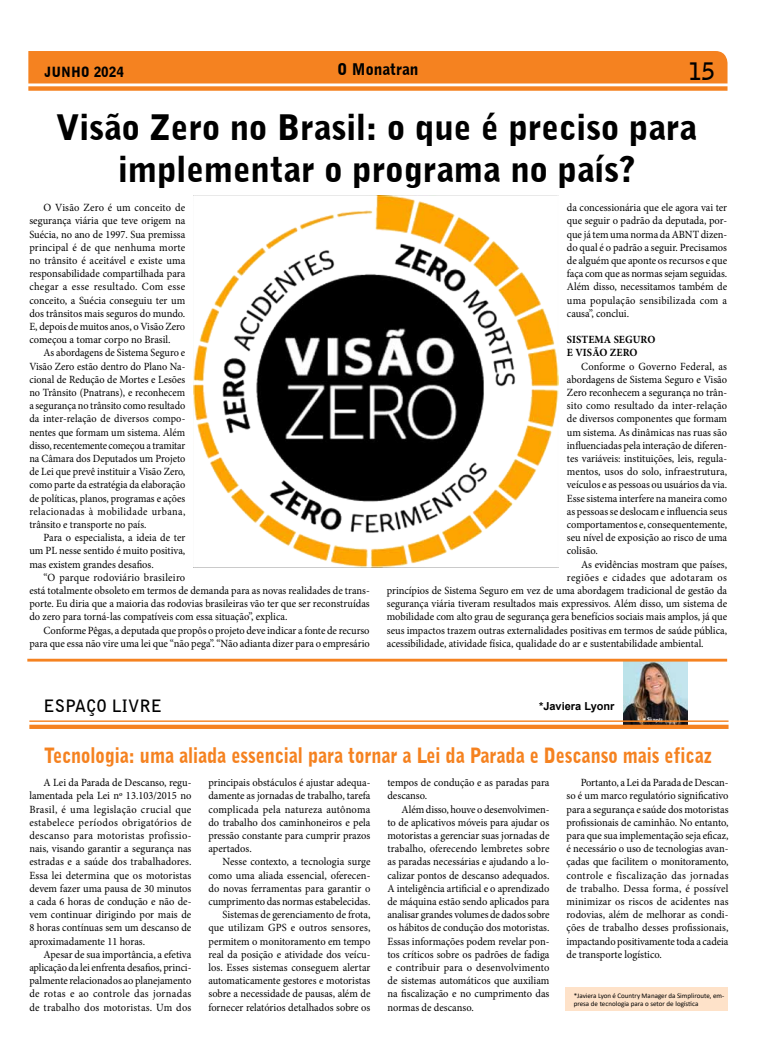
<style>
.page{position:relative;width:780px;height:1063px;background:#fff}
.page>*{position:absolute;margin:0;border:0;box-sizing:border-box;transform-origin:0 0}
.t1{font:900 35px/42px "Bell Gothic BT";color:#000;text-align:center}
.t2{font:700 24px "Bell Gothic BT";color:#000}
.t3{font:900 21px "Bell Gothic BT";color:#f58220;scale:.86 1}
.t4{font:700 17px "Bell Gothic BT";color:#000}
.t5{font:900 16px "Bell Gothic BT";color:#000}
.t6{font:900 14px "Bell Gothic BT";color:#000}
.t7{font:11px/13.2px "Minion Pro";color:#000;text-align:justify;scale:.95 1}
.t8{font:11px/13.2px "Minion Pro";color:#000;text-align:justify;scale:.93 1}
.t9{font:11px "Minion Pro";letter-spacing:.04em;color:#000;scale:.95 1}
.t10{font:700 11px/13.2px "Minion Pro";letter-spacing:.01em;color:#000;scale:.95 1}
.t11{font:700 11px "Arial";color:#000}
.t12{font:7px/8px "Calibri";color:#000}
</style>
<div class="page">
<div style="left:28px;top:51px;width:699px;height:40px;background:#f58220"></div>
<hr style="left:26px;top:83px;width:704px;height:3px;background:#fff">
<img style="left:623px;top:662px;width:64px;height:63px">
<hr style="left:29px;top:720px;width:699px;height:2px;background:#f58220">
<hr style="left:29px;top:725px;width:699px;height:4px;background:#f58220">
<hr style="left:27px;top:659px;width:700px;height:3px;background:#f58220">
<div style="left:565px;top:988px;width:162px;height:23px;background:#fee2c9"></div>
<img style="left:194px;top:196px;width:364px;height:372px">
<p class="t6" style="left:45px;top:63px;width:81px">JUNHO 2024</p>
<h3 class="t5" style="left:337px;top:60px;width:83px">O Monatran</h3>
<h2 class="t2" style="left:688px;top:55px;width:28px">15</h2>
<h1 class="t1" style="left:56px;top:106px;width:642px">Visão Zero no Brasil: o que é preciso para implementar o programa no país?</h1>
<p class="t7" style="left:29px;top:201px;width:166px;text-indent:14px">O Visão Zero é um conceito de segurança viária que teve origem na Suécia, no ano de 1997. Sua premissa principal é de que nenhuma morte no trânsito é aceitável e existe uma responsabilidade compartilhada para chegar a esse resultado. Com esse conceito, a Suécia conseguiu ter um dos trânsitos mais seguros do mundo.<br>E, depois de muitos anos, o Visão Zero começou a tomar corpo no Brasil.</p>
<p class="t8" style="left:29px;top:346px;width:169px;text-indent:14px">As abordagens de Sistema Seguro e Visão Zero estão dentro do Plano Na&shy;cional de Redução de Mortes e Lesões no Trânsito (Pnatrans), e reconhecem a segurança no trânsito como resultado da inter-relação de diversos compo&shy;nentes que formam um sistema. Além disso, recentemente começou a tramitar na Câmara dos Deputados um Projeto de Lei que prevê instituir a Visão Zero, como parte da estratégia da elaboração de políticas, planos, programas e ações relacionadas à mobilidade urbana, trânsito e transporte no país.</p>
<p class="t7" style="left:29px;top:531px;width:166px;text-indent:14px">Para o especialista, a ideia de ter um PL nesse sentido é muito positiva, mas existem grandes desafios.</p>
<p class="t7" style="left:29px;top:571px;width:360px;text-align:left;text-indent:14px">“O parque rodoviário brasileiro<br>está totalmente obsoleto em termos de demanda para as novas realidades de trans&shy;porte. Eu diria que a maioria das rodovias brasileiras vão ter que ser reconstruídas do zero para torná-las compatíveis com essa situação”, explica.</p>
<p class="t7" style="left:29px;top:624px;width:360px;text-align:right">Conforme Pêgas, a deputada que propôs o projeto deve indicar a fonte de recurso para que essa não vire uma lei que “não pega”. “Não adianta dizer para o empresário</p>
<p class="t7" style="left:567px;top:201px;width:170px">da concessionária que ele agora vai ter que seguir o padrão da deputada, por&shy;que já tem uma norma da ABNT dizen&shy;do qual é o padrão a seguir. Precisamos de alguém que aponte os recursos e que faça com que as normas sejam seguidas.<br>Além disso, necessitamos também de uma população sensibilizada com a causa”, conclui.</p>
<p class="t10" style="left:567px;top:333px;width:25px">SISTEMA</p>
<p class="t10" style="left:567px;top:333px;width:95px;text-indent:47px">SEGURO<br>E VISÃO ZERO</p>
<p class="t7" style="left:567px;top:360px;width:170px;text-indent:14px">Conforme o Governo Federal, as abordagens de Sistema Seguro e Visão Zero reconhecem a segurança no trân&shy;sito como resultado da inter-relação de diversos componentes que formam um sistema. As dinâmicas nas ruas são influenciadas pela interação de diferen&shy;tes variáveis: instituições, leis, regula&shy;mentos, usos do solo, infraestrutura, veículos e as pessoas ou usuários da via.<br>Esse sistema interfere na maneira como as pessoas se deslocam e influencia seus comportamentos e, consequentemente, seu nível de exposição ao risco de uma colisão.</p>
<p class="t7" style="left:581px;top:558px;width:155px">As evidências mostram que países,</p>
<p class="t9" style="left:567px;top:570px;width:170px">regiões e cidades que adotaram os</p>
<p class="t7" style="left:387px;top:584px;width:360px">princípios de Sistema Seguro em vez de uma abordagem tradicional de gestão da</p>
<p class="t7" style="left:387px;top:597px;width:360px">segurança viária tiveram resultados mais expressivos. Além disso, um sistema de</p>
<p class="t7" style="left:387px;top:610px;width:360px">mobilidade com alto grau de segurança gera benefícios sociais mais amplos, já que</p>
<p class="t7" style="left:387px;top:624px;width:360px">seus impactos trazem outras externalidades positivas em termos de saúde pública,</p>
<p class="t7" style="left:387px;top:637px;width:335px">acessibilidade, atividade física, qualidade do ar e sustentabilidade ambiental.</p>
<h3 class="t4" style="left:44px;top:695px;width:120px">ESPAÇO LIVRE</h3>
<p class="t11" style="left:539px;top:698px;width:77px">*Javiera Lyonr</p>
<h3 class="t3" style="left:45px;top:742px;width:777px">Tecnologia: uma aliada essencial para tornar a Lei da Parada e Descanso mais eficaz</h3>
<p class="t7" style="left:29px;top:776px;width:172px;text-indent:14px">A Lei da Parada de Descanso, regu&shy;lamentada pela Lei nº 13.103/2015 no Brasil, é uma legislação crucial que estabelece períodos obrigatórios de descanso para motoristas profissio&shy;nais, visando garantir a segurança nas estradas e a saúde dos trabalhadores.<br>Essa lei determina que os motoristas devem fazer uma pausa de 30 minutos a cada 6 horas de condução e não de&shy;vem continuar dirigindo por mais de 8 horas contínuas sem um descanso de aproximadamente 11 horas.</p>
<p class="t7" style="left:29px;top:948px;width:172px;text-indent:14px">Apesar de sua importância, a efetiva aplicação da lei enfrenta desafios, princi&shy;palmente relacionados ao planejamento de rotas e ao controle das jornadas de trabalho dos motoristas. Um dos</p>
<p class="t7" style="left:208px;top:776px;width:172px">principais obstáculos é ajustar adequa&shy;damente as jornadas de trabalho, tarefa complicada pela natureza autônoma do trabalho dos caminhoneiros e pela pressão constante para cumprir prazos apertados.</p>
<p class="t7" style="left:208px;top:855px;width:172px;text-align:right">Nesse contexto, a tecnologia surge como uma aliada essencial, oferecen&shy;do novas ferramentas para garantir o cumprimento das normas estabelecidas.<br>Sistemas de gerenciamento de frota, que utilizam GPS e outros sensores, permitem o monitoramento em tempo real da posição e atividade dos veícu&shy;los. Esses sistemas conseguem alertar automaticamente gestores e motoristas sobre a necessidade de pausas, além de fornecer relatórios detalhados sobre os</p>
<p class="t7" style="left:387px;top:776px;width:172px">tempos de condução e as paradas para descanso.</p>
<p class="t7" style="left:387px;top:802px;width:172px;text-indent:14px">Além disso, houve o desenvolvimen&shy;to de aplicativos móveis para ajudar os motoristas a gerenciar suas jornadas de trabalho, oferecendo lembretes sobre as paradas necessárias e ajudando a lo&shy;calizar pontos de descanso adequados.<br>A inteligência artificial e o aprendizado de máquina estão sendo aplicados para analisar grandes volumes de dados sobre os hábitos de condução dos motoristas.<br>Essas informações podem revelar pon&shy;tos críticos sobre os padrões de fadiga e contribuir para o desenvolvimento de sistemas automáticos que auxiliam na fiscalização e no cumprimento das normas de descanso.</p>
<p class="t7" style="left:566px;top:776px;width:172px;text-indent:14px">Portanto, a Lei da Parada de Descan&shy;so é um marco regulatório significativo para a segurança e saúde dos motoristas profissionais de caminhão. No entanto, para que sua implementação seja eficaz, é necessário o uso de tecnologias avan&shy;çadas que facilitem o monitoramento, controle e fiscalização das jornadas de trabalho. Dessa forma, é possível minimizar os riscos de acidentes nas rodovias, além de melhorar as condi&shy;ções de trabalho desses profissionais, impactando positivamente toda a cadeia de transporte logístico.</p>
<p class="t12" style="left:573px;top:991px;width:152px">*Javiera Lyon é Country Manager da Simpliroute, em&shy;presa de tecnologia para o setor de logística</p>
</div>
